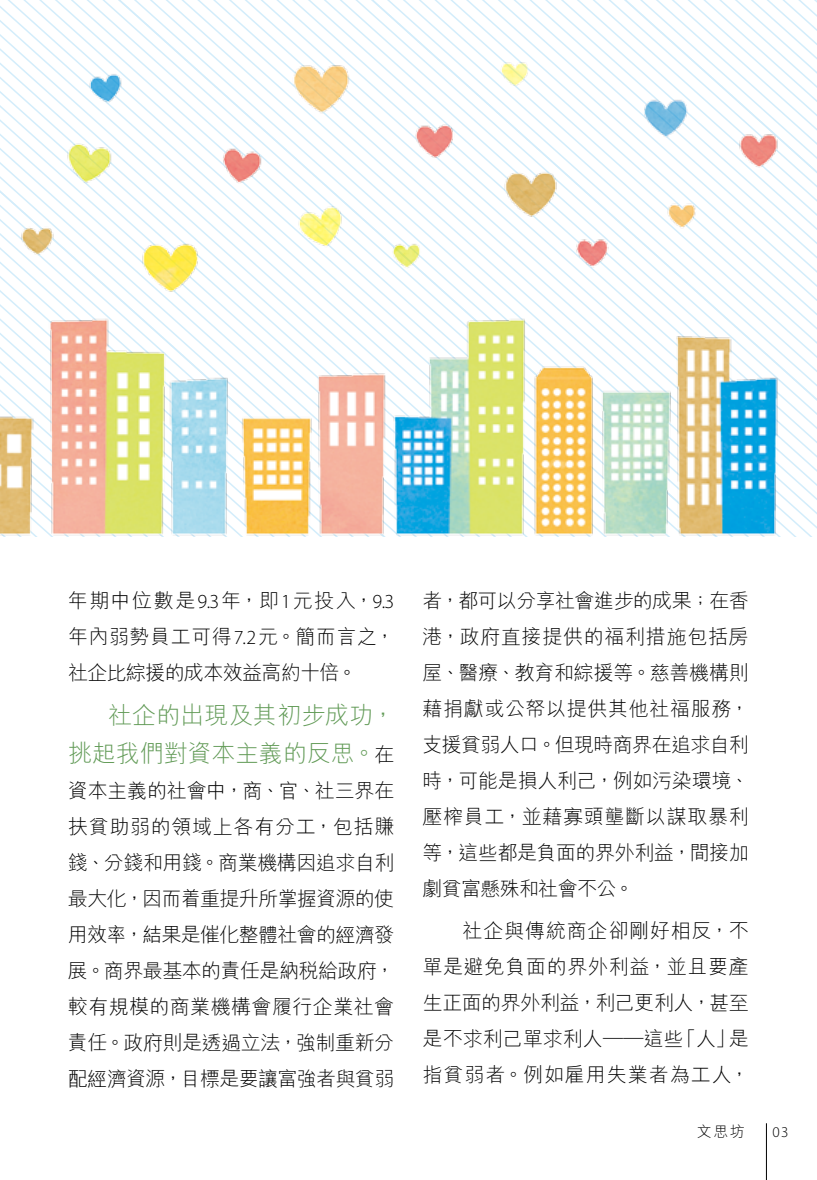
<style>
.page{position:relative;width:817px;height:1180px;background:#fff}
.page>*{position:absolute;margin:0;border:0;box-sizing:border-box;transform-origin:0 0}
.t1{font:300 24px/38px "M Hei HK";letter-spacing:-.005em;color:#619a56;text-align:right}
.t2{font:300 20px/36px "M Hei HK";letter-spacing:-.015em;color:#000;text-align:justify}
.t3{font:300 15px "M Hei HK";color:#000}
.t4{font:300 15px "Myriad Pro";color:#000}
.s1{font-family:"Myriad Pro"}
.s2{font-size:20px;color:#000}
</style>
<div class="page">
<img style="left:0;top:6px;width:816px;height:530px">
<hr style="left:765px;top:1123px;width:1px;height:56px;background:#000">
<p class="t2" style="left:68px;top:581px;width:328px">年期中位數是<span class="s1">9.3</span>年，即<span class="s1">1</span>元投入，<span class="s1">9.3</span>年內弱勢員工可得<span class="s1">7.2</span>元。簡而言之，社企比綜援的成本效益高約十倍。</p>
<p class="t1" style="left:68px;top:694px;width:328px">社企的出現及其初步成功，<br>挑起我們對資本主義的反思。<span class="s2">在</span></p>
<p class="t2" style="left:68px;top:771px;width:328px">資本主義的社會中，商、官、社三界在扶貧助弱的領域上各有分工，包括賺錢、分錢和用錢。商業機構因追求自利最大化，因而着重提升所掌握資源的使用效率，結果是催化整體社會的經濟發展。商界最基本的責任是納稅給政府，較有規模的商業機構會履行企業社會責任。政府則是透過立法，強制重新分配經濟資源，目標是要讓富強者與貧弱</p>
<p class="t2" style="left:422px;top:581px;width:328px">者，都可以分享社會進步的成果；在香港，政府直接提供的福利措施包括房屋、醫療、教育和綜援等。慈善機構則藉捐獻或公帑以提供其他社福服務，支援貧弱人口。但現時商界在追求自利時，可能是損人利己，例如污染環境、壓榨員工，並藉寡頭壟斷以謀取暴利等，這些都是負面的界外利益，間接加劇貧富懸殊和社會不公。</p>
<p class="t2" style="left:422px;top:911px;width:328px;text-indent:40px">社企與傳統商企卻剛好相反，不單是避免負面的界外利益，並且要產生正面的界外利益，利己更利人，甚至是不求利己單求利人──這些「人」是指貧弱者。例如雇用失業者為工人，</p>
<p class="t3" style="left:696px;top:1120px;width:49px">文思坊</p>
<p class="t4" style="left:772px;top:1122px;width:18px">03</p>
</div>
